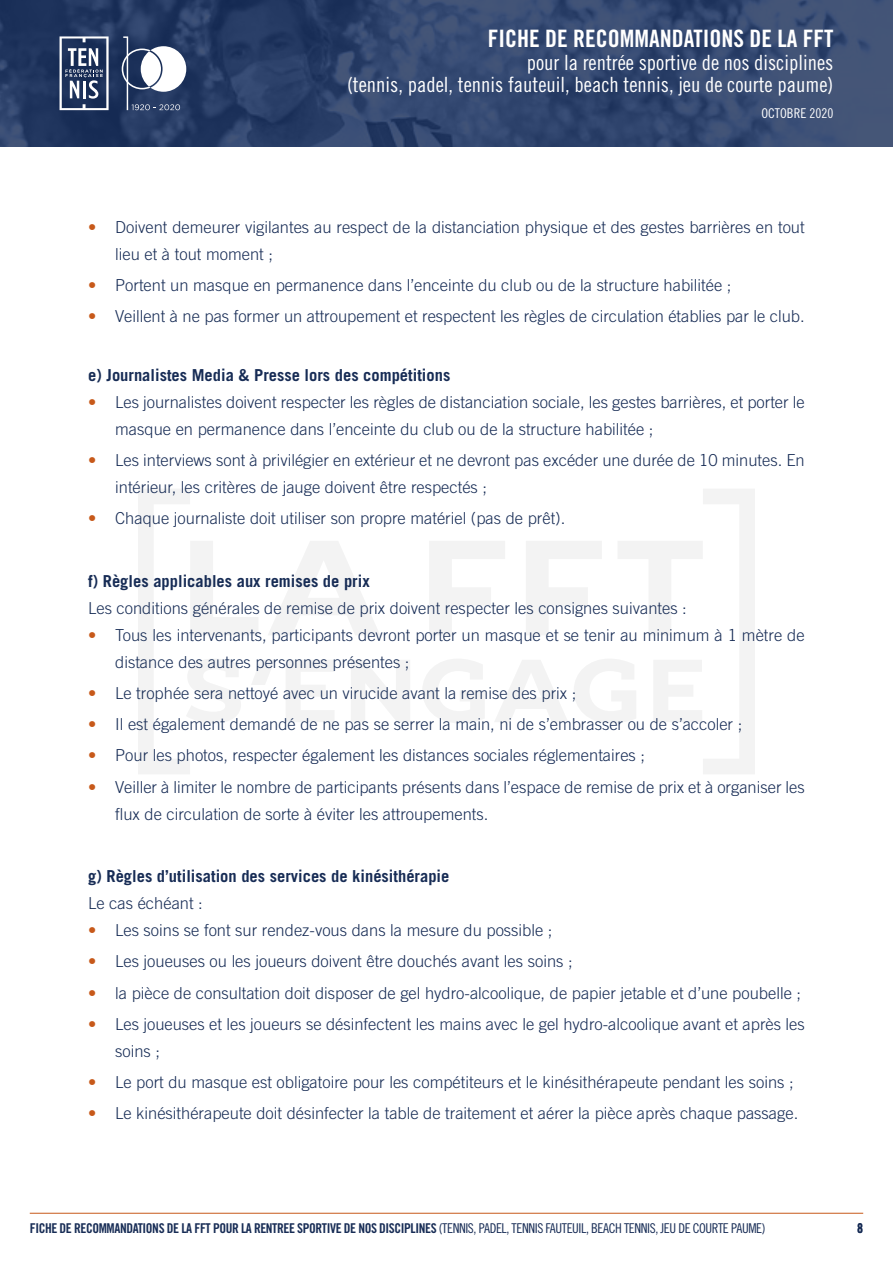
<style>
.page{position:relative;width:893px;height:1263px;background:#fff}
.page>*{position:absolute;margin:0;border:0;box-sizing:border-box;transform-origin:0 0}
.t1{font:24px "Trade Gothic Bold Cond Twenty";color:#fff}
.t2{font:21px/22.5px "Trade Gothic Cond Eighteen";color:#fff;text-align:right}
.t3{font:300 16.5px/27px "Trade Gothic";color:#172c55}
.t4{font:700 16.5px "Trade Gothic";color:#172c55}
.t5{font:13.5px "Trade Gothic Bold Cond Twenty";letter-spacing:-.03em;color:#172c55}
.t6{font:13.5px "Trade Gothic Cond Eighteen";color:#fff}
.s1{font-weight:700;color:#c7591a}
.s2{font-family:"Trade Gothic Cond Eighteen"}
</style>
<div class="page">
<svg style="left:0;top:0;width:893px;height:147px;background:#30446c"></svg>
<hr style="left:30px;top:1213px;width:833px;height:1px;background:#c7591a">
<svg style="left:60px;top:36px;width:49px;height:74px"></svg>
<svg style="left:122px;top:36px;width:64px;height:74px"></svg>
<svg style="left:138px;top:489px;width:272px;height:285px"></svg>
<svg style="left:423px;top:489px;width:332px;height:285px"></svg>
<h1 class="t1" style="left:488px;top:24px;width:347px">FICHE DE RECOMMANDATIONS DE LA FFT</h1>
<p class="t2" style="left:347px;top:51px;width:488px">pour la rentrée sportive de nos disciplines<br>(tennis, padel, tennis fauteuil, beach tennis, jeu de courte paume)</p>
<p class="t6" style="left:761px;top:105px;width:73px">OCTOBRE 2020</p>
<p class="t3" style="left:115px;top:213px;width:691px;text-indent:-27px"><span class="s1">•</span> Doivent demeurer vigilantes au respect de la distanciation physique et des gestes barrières en tout lieu et à tout moment ;</p>
<p class="t3" style="left:88px;top:271px;width:645px"><span class="s1">•</span> Portent un masque en permanence dans l’enceinte du club ou de la structure habilitée ;</p>
<p class="t3" style="left:88px;top:303px;width:718px"><span class="s1">•</span> Veillent à ne pas former un attroupement et respectent les règles de circulation établies par le club.</p>
<p class="t4" style="left:88px;top:365px;width:364px">e) Journalistes Media &amp; Presse lors des compétitions</p>
<p class="t3" style="left:115px;top:388px;width:691px;text-indent:-27px"><span class="s1">•</span> Les journalistes doivent respecter les règles de distanciation sociale, les gestes barrières, et porter le masque en permanence dans l’enceinte du club ou de la structure habilitée ;</p>
<p class="t3" style="left:115px;top:446px;width:691px;text-indent:-27px"><span class="s1">•</span> Les interviews sont à privilégier en extérieur et ne devront pas excéder une durée de 10 minutes. En intérieur, les critères de jauge doivent être respectés ;</p>
<p class="t3" style="left:88px;top:504px;width:479px"><span class="s1">•</span> Chaque journaliste doit utiliser son propre matériel (pas de prêt).</p>
<p class="t4" style="left:88px;top:570px;width:283px">f) Règles applicables aux remises de prix</p>
<p class="t3" style="left:88px;top:594px;width:600px">Les conditions générales de remise de prix doivent respecter les consignes suivantes :</p>
<p class="t3" style="left:115px;top:621px;width:691px;text-indent:-27px"><span class="s1">•</span> Tous les intervenants, participants devront porter un masque et se tenir au minimum à 1 mètre de distance des autres personnes présentes ;</p>
<p class="t3" style="left:88px;top:679px;width:490px"><span class="s1">•</span> Le trophée sera nettoyé avec un virucide avant la remise des prix ;</p>
<p class="t3" style="left:88px;top:710px;width:656px"><span class="s1">•</span> Il est également demandé de ne pas se serrer la main, ni de s’embrasser ou de s’accoler ;</p>
<p class="t3" style="left:88px;top:742px;width:558px"><span class="s1">•</span> Pour les photos, respecter également les distances sociales réglementaires ;</p>
<p class="t3" style="left:115px;top:773px;width:691px;text-indent:-27px"><span class="s1">•</span> Veiller à limiter le nombre de participants présents dans l’espace de remise de prix et à organiser les flux de circulation de sorte à éviter les attroupements.</p>
<p class="t4" style="left:88px;top:866px;width:363px">g) Règles d’utilisation des services de kinésithérapie</p>
<p class="t3" style="left:88px;top:889px;width:116px">Le cas échéant :</p>
<p class="t3" style="left:88px;top:916px;width:466px"><span class="s1">•</span> Les soins se font sur rendez-vous dans la mesure du possible ;</p>
<p class="t3" style="left:88px;top:948px;width:486px"><span class="s1">•</span> Les joueuses ou les joueurs doivent être douchés avant les soins ;</p>
<p class="t3" style="left:88px;top:979px;width:714px"><span class="s1">•</span> la pièce de consultation doit disposer de gel hydro-alcoolique, de papier jetable et d’une poubelle ;</p>
<p class="t3" style="left:115px;top:1010px;width:691px;text-indent:-27px"><span class="s1">•</span> Les joueuses et les joueurs se désinfectent les mains avec le gel hydro-alcoolique avant et après les soins ;</p>
<p class="t3" style="left:88px;top:1068px;width:707px"><span class="s1">•</span> Le port du masque est obligatoire pour les compétiteurs et le kinésithérapeute pendant les soins ;</p>
<p class="t3" style="left:88px;top:1100px;width:712px"><span class="s1">•</span> Le kinésithérapeute doit désinfecter la table de traitement et aérer la pièce après chaque passage.</p>
<p class="t5" style="left:30px;top:1220px;width:737px">FICHE DE RECOMMANDATIONS DE LA FFT POUR LA RENTREE SPORTIVE DE NOS DISCIPLINES <span class="s2">(TENNIS, PADEL, TENNIS FAUTEUIL, BEACH TENNIS, JEU DE COURTE PAUME)</span></p>
<p class="t5" style="left:857px;top:1220px;width:7px">8</p>
</div>
